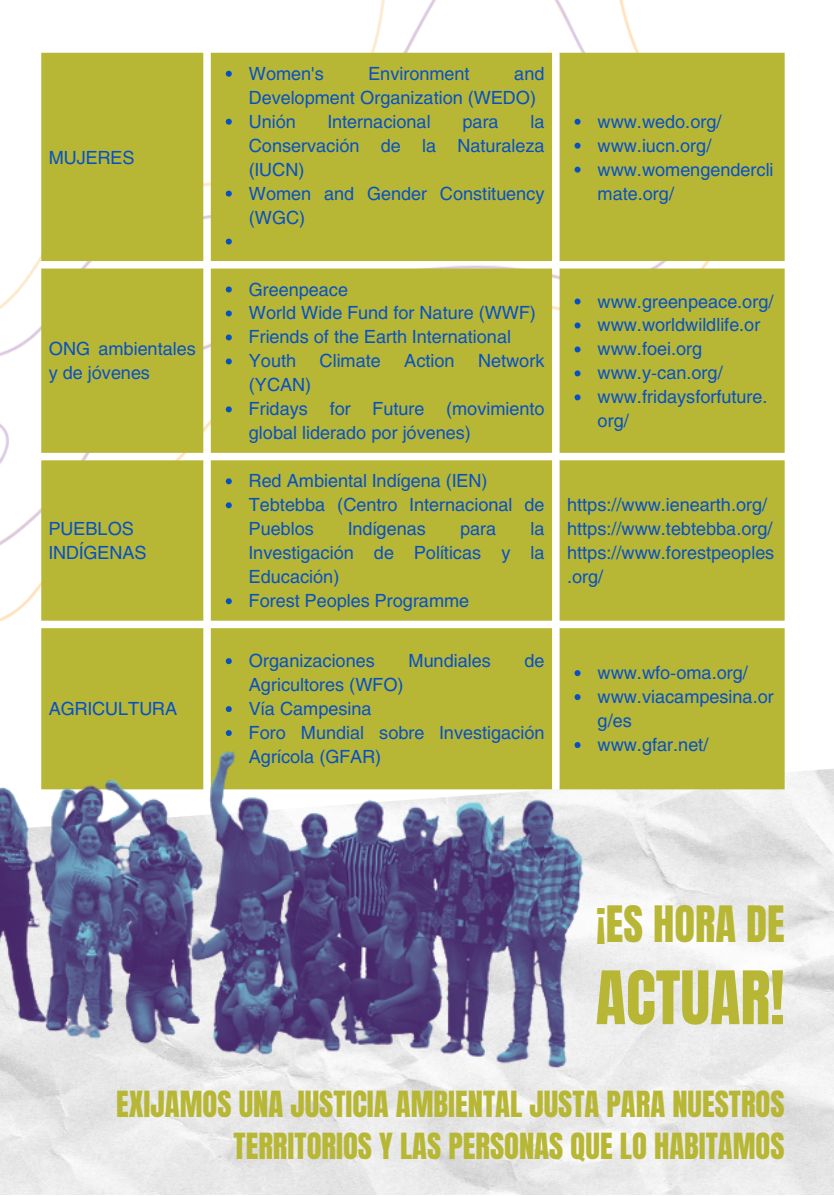
<style>
.page{position:relative;width:834px;height:1196px;background:#fff}
.page>*{position:absolute;margin:0;border:0;box-sizing:border-box;transform-origin:0 0}
.t1{font:62.6px "Anton";color:#b7b735}
.t2{font:42.6px "Anton";color:#b7b735}
.t3{font:30.6px/42px "Anton";color:#b7b735;text-align:right}
.t4{font:18px/24px "Helios";color:#0851c4}
</style>
<div class="page">
<img style="left:0;top:0;width:720px;height:621px">
<img style="left:0;top:765px;width:834px;height:429px">
<div style="left:41px;top:53px;width:743px;height:736px;background:#b7b735"></div>
<svg style="left:226px;top:71px;width:6px;height:6px"></svg>
<svg style="left:226px;top:119px;width:6px;height:6px"></svg>
<svg style="left:226px;top:191px;width:6px;height:6px"></svg>
<svg style="left:226px;top:238px;width:6px;height:6px"></svg>
<svg style="left:574px;top:119px;width:6px;height:6px"></svg>
<svg style="left:574px;top:143px;width:6px;height:6px"></svg>
<svg style="left:574px;top:167px;width:6px;height:6px"></svg>
<svg style="left:226px;top:286px;width:6px;height:6px"></svg>
<svg style="left:226px;top:310px;width:6px;height:6px"></svg>
<svg style="left:226px;top:334px;width:6px;height:6px"></svg>
<svg style="left:226px;top:358px;width:6px;height:6px"></svg>
<svg style="left:226px;top:406px;width:6px;height:6px"></svg>
<svg style="left:574px;top:298px;width:6px;height:6px"></svg>
<svg style="left:574px;top:322px;width:6px;height:6px"></svg>
<svg style="left:574px;top:346px;width:6px;height:6px"></svg>
<svg style="left:574px;top:370px;width:6px;height:6px"></svg>
<svg style="left:574px;top:394px;width:6px;height:6px"></svg>
<svg style="left:226px;top:478px;width:6px;height:6px"></svg>
<svg style="left:226px;top:502px;width:6px;height:6px"></svg>
<svg style="left:226px;top:598px;width:6px;height:6px"></svg>
<img style="left:0;top:647px;width:602px;height:481px">
<p class="t4" style="left:49px;top:145px;width:87px">MUJERES</p>
<p class="t4" style="left:49px;top:336px;width:149px">ONG ambientales y de jóvenes</p>
<p class="t4" style="left:49px;top:516px;width:99px">PUEBLOS<br>INDÍGENAS</p>
<p class="t4" style="left:49px;top:696px;width:130px">AGRICULTURA</p>
<p class="t4" style="left:249px;top:61px;width:76px">Women's</p>
<p class="t4" style="left:368px;top:61px;width:103px">Environment</p>
<p class="t4" style="left:249px;top:61px;width:297px;text-indent:265px">and<br>Development Organization (WEDO)</p>
<p class="t4" style="left:249px;top:109px;width:49px">Unión</p>
<p class="t4" style="left:328px;top:109px;width:104px">Internacional</p>
<p class="t4" style="left:462px;top:109px;width:38px">para</p>
<p class="t4" style="left:249px;top:109px;width:297px;text-align:justify;text-indent:282px">la Conservación de la Naturaleza (IUCN)</p>
<p class="t4" style="left:249px;top:181px;width:297px">Women and Gender Constituency (WGC)</p>
<p class="t4" style="left:249px;top:276px;width:101px">Greenpeace</p>
<p class="t4" style="left:249px;top:300px;width:288px">World Wide Fund for Nature (WWF)</p>
<p class="t4" style="left:249px;top:324px;width:264px">Friends of the Earth International</p>
<p class="t4" style="left:249px;top:348px;width:49px">Youth</p>
<p class="t4" style="left:320px;top:348px;width:63px">Climate</p>
<p class="t4" style="left:404px;top:348px;width:52px">Action</p>
<p class="t4" style="left:478px;top:348px;width:68px">Network</p>
<p class="t4" style="left:249px;top:372px;width:64px">(YCAN)</p>
<p class="t4" style="left:249px;top:396px;width:297px">Fridays for Future (movimiento global liderado por jóvenes)</p>
<p class="t4" style="left:249px;top:468px;width:240px">Red Ambiental Indígena (IEN)</p>
<p class="t4" style="left:249px;top:492px;width:297px">Tebtebba (Centro Internacional de<br>Pueblos</p>
<p class="t4" style="left:348px;top:516px;width:79px">Indígenas</p>
<p class="t4" style="left:460px;top:516px;width:38px">para</p>
<p class="t4" style="left:249px;top:516px;width:297px;text-align:justify;text-indent:282px">la Investigación de Políticas y la Educación)</p>
<p class="t4" style="left:249px;top:588px;width:222px">Forest Peoples Programme</p>
<p class="t4" style="left:249px;top:648px;width:127px">Organizaciones</p>
<p class="t4" style="left:408px;top:648px;width:84px">Mundiales</p>
<p class="t4" style="left:524px;top:648px;width:22px">de</p>
<p class="t4" style="left:249px;top:672px;width:156px">Agricultores (WFO)</p>
<p class="t4" style="left:249px;top:696px;width:124px">Vía Campesina</p>
<p class="t4" style="left:249px;top:720px;width:297px">Foro Mundial sobre Investigación<br>Agrícola (GFAR)</p>
<p class="t4" style="left:597px;top:109px;width:125px">www.wedo.org/</p>
<p class="t4" style="left:597px;top:133px;width:115px">www.iucn.org/</p>
<p class="t4" style="left:597px;top:157px;width:177px">www.womengendercli mate.org/</p>
<p class="t4" style="left:597px;top:288px;width:177px">www.greenpeace.org/</p>
<p class="t4" style="left:597px;top:312px;width:164px">www.worldwildlife.or</p>
<p class="t4" style="left:597px;top:336px;width:106px">www.foei.org</p>
<p class="t4" style="left:597px;top:360px;width:127px">www.y-can.org/</p>
<p class="t4" style="left:597px;top:384px;width:171px">www.fridaysforfuture. org/</p>
<p class="t4" style="left:567px;top:492px;width:209px">https://www.ienearth.org/ https://www.tebtebba.org/ https://www.forestpeoples .org/</p>
<p class="t4" style="left:597px;top:660px;width:152px">www.wfo-oma.org/</p>
<p class="t4" style="left:597px;top:684px;width:178px">www.viacampesina.or g/es</p>
<p class="t4" style="left:597px;top:732px;width:112px">www.gfar.net/</p>
<p class="t2" style="left:596px;top:893px;width:190px">¡ES HORA DE</p>
<p class="t1" style="left:595px;top:953px;width:190px">ACTUAR!</p>
<p class="t3" style="left:116px;top:1083px;width:670px">EXIJAMOS UNA JUSTICIA AMBIENTAL JUSTA PARA NUESTROS<br>TERRITORIOS Y LAS PERSONAS QUE LO HABITAMOS</p>
</div>
